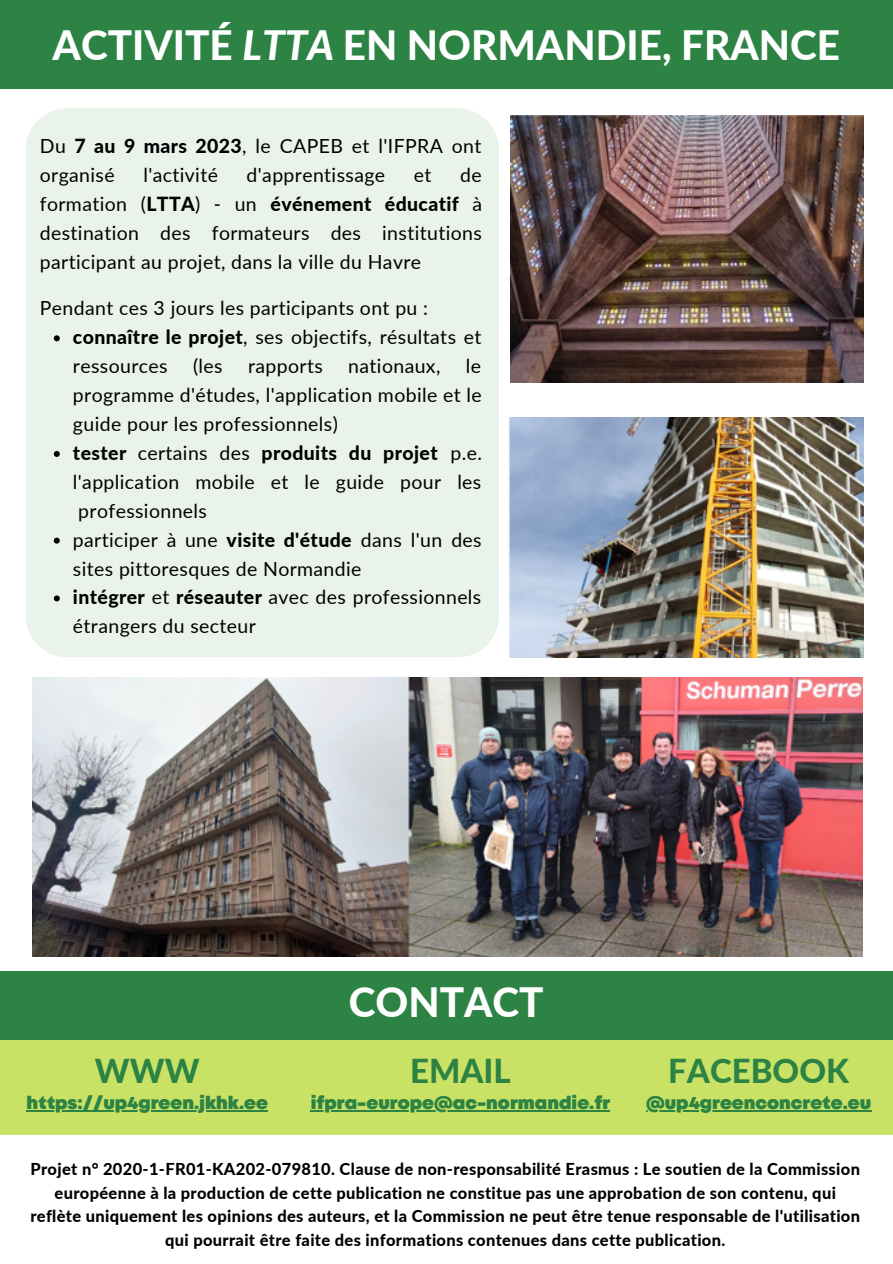
<style>
.page{position:relative;width:893px;height:1264px;background:#fff}
.page>*{position:absolute;margin:0;border:0;box-sizing:border-box;transform-origin:0 0}
.t1{font:800 40.5px "Lato";color:#fff}
.t2{font:800 33px "Lato";color:#2c8344}
.t3{font:19.5px/29px "Lato";letter-spacing:.02em;color:#000}
.t4{font:900 18px "Mont";color:#2c8344}
.t5{font:800 16.5px/23.5px "Lato";letter-spacing:.02em;color:#000;text-align:center}
.s1{font-style:italic}
.s2{font-weight:800}
</style>
<div class="page">
<div style="left:0;top:0;width:892px;height:89px;background:#2c8344"></div>
<div style="left:26px;top:108px;width:472px;height:549px;background:#eaf3e9"></div>
<div style="left:0;top:971px;width:892px;height:69px;background:#2c8344"></div>
<div style="left:0;top:1040px;width:892px;height:94px;background:#c9e265"></div>
<img style="left:510px;top:115px;width:353px;height:268px">
<img style="left:508px;top:417px;width:355px;height:240px">
<img style="left:33px;top:677px;width:829px;height:279px">
<svg style="left:54px;top:335px;width:6px;height:6px"></svg>
<svg style="left:54px;top:451px;width:6px;height:6px"></svg>
<svg style="left:54px;top:537px;width:6px;height:6px"></svg>
<svg style="left:54px;top:595px;width:6px;height:6px"></svg>
<hr style="left:27px;top:1110px;width:241px;height:1px;background:#2c8344">
<hr style="left:311px;top:1110px;width:299px;height:1px;background:#2c8344">
<hr style="left:646px;top:1110px;width:225px;height:1px;background:#2c8344">
<p class="t1" style="left:53px;top:20px;width:789px">ACTIVITÉ <span class="s1">LTTA</span> EN NORMANDIE, FRANCE</p>
<p class="t3" style="left:40px;top:131px;width:443px">Du <span class="s2">7 au 9 mars 2023</span>, le CAPEB et l'IFPRA ont organisé</p>
<p class="t3" style="left:40px;top:160px;width:443px;text-align:justify;text-indent:420px">de formation (<span class="s2">LTTA</span>) - un <span class="s2">événement éducatif</span> à destination des formateurs des institutions participant au projet, dans la ville du Havre</p>
<p class="t3" style="left:40px;top:293px;width:389px">Pendant ces 3 jours les participants ont pu :</p>
<p class="t3" style="left:143px;top:160px;width:76px">l'activité</p>
<p class="t3" style="left:246px;top:160px;width:140px">d'apprentissage</p>
<p class="t3" style="left:414px;top:160px;width:19px">et</p>
<p class="t3" style="left:73px;top:322px;width:410px"><span class="s2">connaître le projet</span>, ses objectifs, résultats et ressources</p>
<p class="t3" style="left:193px;top:351px;width:31px">(les</p>
<p class="t3" style="left:248px;top:351px;width:76px">rapports</p>
<p class="t3" style="left:348px;top:351px;width:94px">nationaux,</p>
<p class="t3" style="left:73px;top:351px;width:410px;text-align:justify;text-indent:393px">le programme d'études, l'application mobile et le guide pour les professionnels)</p>
<p class="t3" style="left:73px;top:438px;width:410px;text-align:justify"><span class="s2">tester</span> certains des <span class="s2">produits du projet</span> p.e. l'application mobile et le guide pour les professionnels</p>
<p class="t3" style="left:73px;top:524px;width:410px">participer à une <span class="s2">visite d'étude</span> dans l'un des sites pittoresques de Normandie</p>
<p class="t3" style="left:73px;top:582px;width:410px"><span class="s2">intégrer</span> et <span class="s2">réseauter</span> avec des professionnels étrangers du secteur</p>
<p class="t1" style="left:349px;top:976px;width:196px">CONTACT</p>
<p class="t2" style="left:95px;top:1050px;width:106px">WWW</p>
<p class="t2" style="left:410px;top:1050px;width:102px">EMAIL</p>
<p class="t2" style="left:668px;top:1050px;width:182px">FACEBOOK</p>
<p class="t4" style="left:27px;top:1096px;width:243px">https://up4green.jkhk.ee</p>
<p class="t4" style="left:311px;top:1096px;width:301px">ifpra-europe@ac-normandie.fr</p>
<p class="t4" style="left:646px;top:1096px;width:227px">@up4greenconcrete.eu</p>
<p class="t5" style="left:30px;top:1156px;width:831px">Projet n° 2020-1-FR01-KA202-079810. Clause de non-responsabilité Erasmus : Le soutien de la Commission européenne à la production de cette publication ne constitue pas une approbation de son contenu, qui reflète uniquement les opinions des auteurs, et la Commission ne peut être tenue responsable de l'utilisation qui pourrait être faite des informations contenues dans cette publication.</p>
</div>
